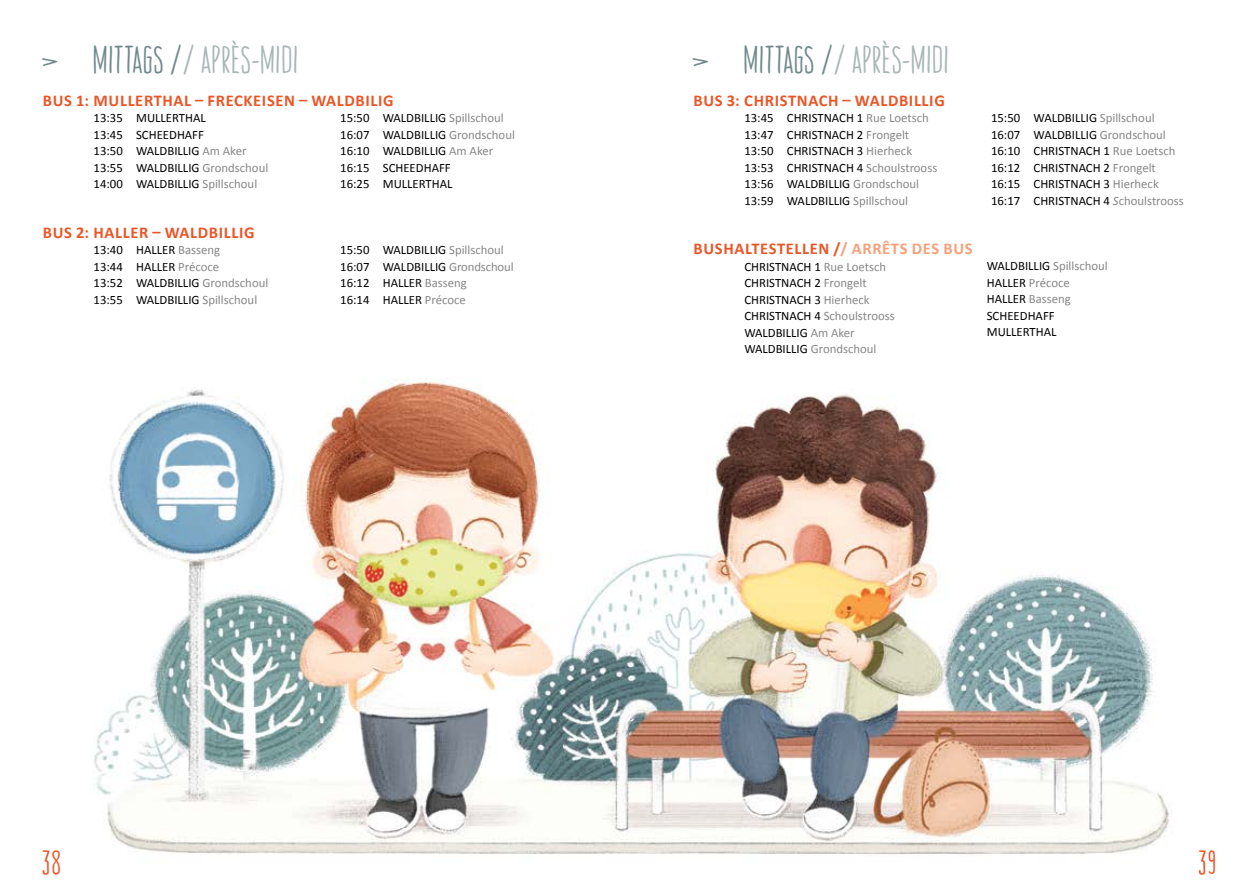
<style>
.page{position:relative;width:1259px;height:893px;background:#fff}
.page>*{position:absolute;margin:0;border:0;box-sizing:border-box;transform-origin:0 0}
.t1{font:700 36px "Amarelinha";letter-spacing:.04em;color:#a9b5b6}
.t2{font:700 31.5px "Amarelinha";color:#ea5628}
.t3{font:700 16.5px "Calibri";letter-spacing:.04em;color:#ea5628}
.t4{font:12.75px/16.5px "Calibri";color:#000}
.s1{color:#718a8b}
.s2{color:#878787}
.s3{font-style:italic;color:#878787}
.s4{color:#f5a079}
</style>
<div class="page">
<img style="left:93px;top:379px;width:1076px;height:475px">
<h1 class="t1" style="left:43px;top:39px;width:257px"><span class="s1">&gt; MITTAGS /</span>/ APRÈS-MIDI</h1>
<p class="t3" style="left:43px;top:90px;width:352px">BUS 1: MULLERTHAL – FRECKEISEN – WALDBILIG</p>
<p class="t4" style="left:94px;top:109px;width:114px">13:35 MULLERTHAL</p>
<p class="t4" style="left:340px;top:109px;width:165px">15:50 WALDBILLIG <span class="s2">Spillschoul</span></p>
<p class="t4" style="left:94px;top:126px;width:112px">13:45 SCHEEDHAFF</p>
<p class="t4" style="left:340px;top:126px;width:176px">16:07 WALDBILLIG <span class="s2">Grondschoul</span></p>
<p class="t4" style="left:94px;top:142px;width:154px">13:50 WALDBILLIG <span class="s2">Am Aker</span></p>
<p class="t4" style="left:340px;top:142px;width:154px">16:10 WALDBILLIG <span class="s2">Am Aker</span></p>
<p class="t4" style="left:94px;top:159px;width:176px">13:55 WALDBILLIG <span class="s2">Grondschoul</span></p>
<p class="t4" style="left:340px;top:159px;width:112px">16:15 SCHEEDHAFF</p>
<p class="t4" style="left:94px;top:175px;width:165px">14:00 WALDBILLIG <span class="s2">Spillschoul</span></p>
<p class="t4" style="left:340px;top:175px;width:114px">16:25 MULLERTHAL</p>
<p class="t3" style="left:43px;top:222px;width:213px">BUS 2: HALLER – WALDBILLIG</p>
<p class="t4" style="left:94px;top:241px;width:128px">13:40 HALLER <span class="s2">Basseng</span></p>
<p class="t4" style="left:340px;top:241px;width:165px">15:50 WALDBILLIG <span class="s2">Spillschoul</span></p>
<p class="t4" style="left:94px;top:258px;width:127px">13:44 HALLER <span class="s2">Précoce</span></p>
<p class="t4" style="left:340px;top:258px;width:175px">16:07 WALDBILLIG <span class="s2">Grondschoul</span></p>
<p class="t4" style="left:94px;top:274px;width:176px">13:52 WALDBILLIG <span class="s2">Grondschoul</span></p>
<p class="t4" style="left:340px;top:274px;width:128px">16:12 HALLER <span class="s2">Basseng</span></p>
<p class="t4" style="left:94px;top:291px;width:165px">13:55 WALDBILLIG <span class="s2">Spillschoul</span></p>
<p class="t4" style="left:340px;top:291px;width:127px">16:14 HALLER <span class="s2">Précoce</span></p>
<h1 class="t1" style="left:693px;top:39px;width:257px"><span class="s1">&gt; MITTAGS /</span>/ APRÈS-MIDI</h1>
<p class="t3" style="left:693px;top:90px;width:253px">BUS 3: CHRISTNACH – WALDBILLIG</p>
<p class="t4" style="left:744px;top:109px;width:186px">13:45 CHRISTNACH 1 <span class="s2">Rue Loetsch</span></p>
<p class="t4" style="left:991px;top:109px;width:165px">15:50 WALDBILLIG <span class="s2">Spillschoul</span></p>
<p class="t4" style="left:744px;top:126px;width:166px">13:47 CHRISTNACH 2 <span class="s2">Frongelt</span></p>
<p class="t4" style="left:991px;top:126px;width:176px">16:07 WALDBILLIG <span class="s2">Grondschoul</span></p>
<p class="t4" style="left:744px;top:142px;width:169px">13:50 CHRISTNACH 3 <span class="s2">Hierheck</span></p>
<p class="t4" style="left:991px;top:142px;width:186px">16:10 CHRISTNACH 1 <span class="s2">Rue Loetsch</span></p>
<p class="t4" style="left:744px;top:159px;width:194px">13:53 CHRISTNACH 4 <span class="s2">Schoulstrooss</span></p>
<p class="t4" style="left:991px;top:159px;width:166px">16:12 CHRISTNACH 2 <span class="s2">Frongelt</span></p>
<p class="t4" style="left:744px;top:175px;width:176px">13:56 WALDBILLIG <span class="s2">Grondschoul</span></p>
<p class="t4" style="left:991px;top:175px;width:169px">16:15 CHRISTNACH 3 <span class="s2">Hierheck</span></p>
<p class="t4" style="left:744px;top:192px;width:165px">13:59 WALDBILLIG <span class="s2">Spillschoul</span></p>
<p class="t4" style="left:991px;top:192px;width:194px">16:17 CHRISTNACH 4 <span class="s3">S</span><span class="s2">choulstrooss</span></p>
<p class="t3" style="left:693px;top:239px;width:281px">BUSHALTESTELLEN /<span class="s4">/ ARRÊTS DES BUS</span></p>
<p class="t4" style="left:744px;top:258px;width:152px">CHRISTNACH 1 <span class="s2">Rue Loetsch<br></span>CHRISTNACH 2 <span class="s2">Frongelt<br></span>CHRISTNACH 3 <span class="s2">Hierheck<br></span>CHRISTNACH 4 <span class="s2">Schoulstrooss<br></span>WALDBILLIG <span class="s2">Am Aker<br></span>WALDBILLIG <span class="s2">Grondschoul</span></p>
<p class="t4" style="left:986px;top:257px;width:123px">WALDBILLIG <span class="s2">Spillschoul<br></span>HALLER <span class="s2">Précoce<br></span>HALLER <span class="s2">Basseng<br></span>SCHEEDHAFF<br>MULLERTHAL</p>
<h2 class="t2" style="left:43px;top:844px;width:20px">38</h2>
<h2 class="t2" style="left:1198px;top:844px;width:19px">39</h2>
</div>
